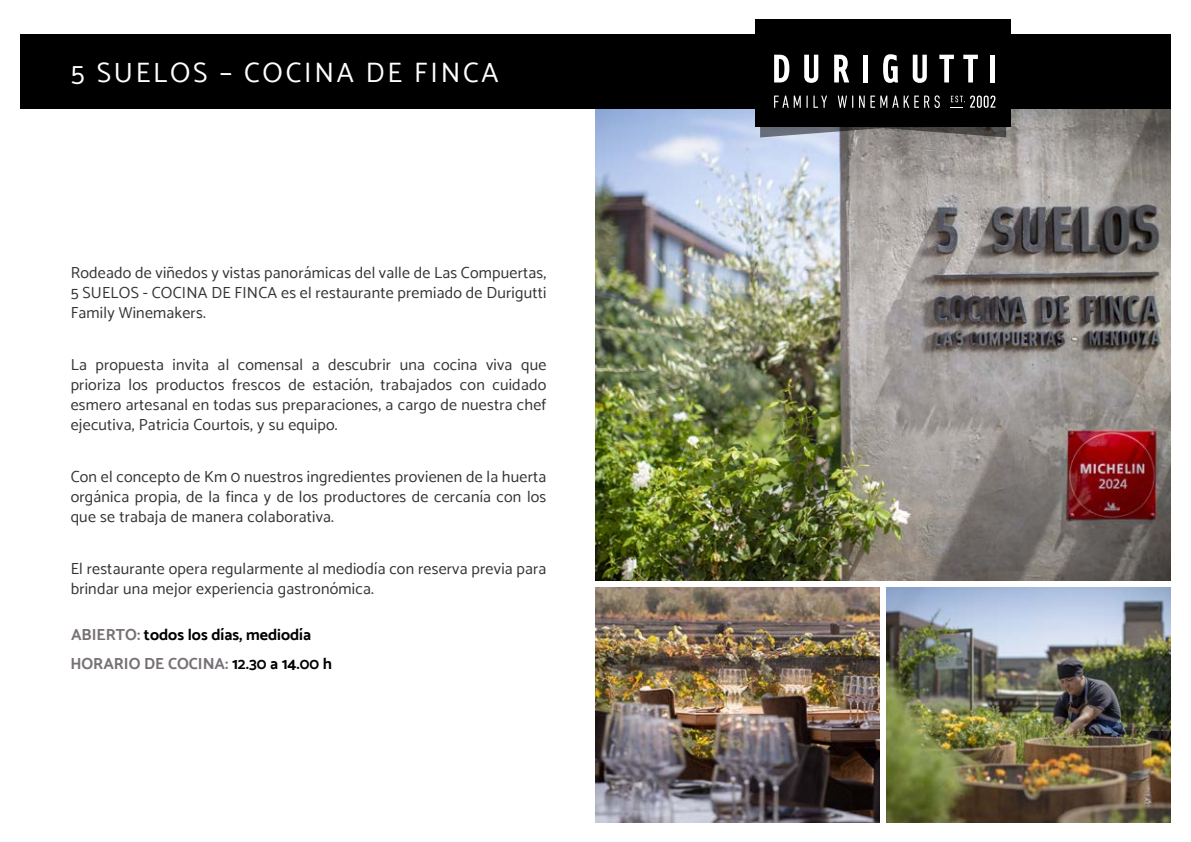
<style>
.page{position:relative;width:1191px;height:842px;background:#fff}
.page>*{position:absolute;margin:0;border:0;box-sizing:border-box;transform-origin:0 0}
.t1{font:28px "Catamaran";letter-spacing:.1em;color:#fff}
.t2{font:16px/20px "Catamaran";letter-spacing:.015em;color:#333;text-align:justify}
.t3{font:700 16px "Catamaran";color:#000}
.t4{font:700 16px "Catamaran";color:#777176}
.s1{color:#777176}
.s2{color:#000}
</style>
<div class="page">
<img style="left:595px;top:109px;width:575px;height:471px">
<img style="left:886px;top:588px;width:284px;height:234px">
<div style="left:20px;top:34px;width:1151px;height:75px;background:#000"></div>
<svg style="left:760px;top:127px;width:246px;height:10px;background:#727175"></svg>
<div style="left:755px;top:20px;width:255px;height:107px;background:#000"></div>
<svg style="left:939px;top:55px;width:15px;height:27px"></svg>
<div style="left:990px;top:55px;width:5px;height:27px;background:#fff"></div>
<svg style="left:912px;top:55px;width:15px;height:28px"></svg>
<svg style="left:963px;top:55px;width:15px;height:27px"></svg>
<svg style="left:834px;top:55px;width:15px;height:27px"></svg>
<svg style="left:883px;top:54px;width:15px;height:29px"></svg>
<svg style="left:804px;top:55px;width:14px;height:28px"></svg>
<div style="left:863px;top:55px;width:5px;height:27px;background:#fff"></div>
<svg style="left:774px;top:55px;width:15px;height:27px"></svg>
<svg style="left:774px;top:96px;width:26px;height:12px"></svg>
<svg style="left:806px;top:96px;width:1px;height:12px"></svg>
<svg style="left:813px;top:96px;width:14px;height:12px"></svg>
<svg style="left:837px;top:96px;width:16px;height:12px"></svg>
<svg style="left:859px;top:96px;width:5px;height:12px"></svg>
<svg style="left:870px;top:95px;width:69px;height:13px"></svg>
<svg style="left:951px;top:96px;width:44px;height:12px"></svg>
<img style="left:595px;top:588px;width:284px;height:234px">
<h1 class="t1" style="left:71px;top:56px;width:429px">5 SUELOS – COCINA DE FINCA</h1>
<p class="t2" style="left:71px;top:263px;width:477px">Rodeado de viñedos y vistas panorámicas del valle de Las Compuertas, 5 SUELOS - COCINA DE FINCA es el restaurante premiado de Durigutti Family Winemakers.</p>
<p class="t2" style="left:71px;top:355px;width:477px">La propuesta invita al comensal a descubrir una cocina viva que prioriza los productos frescos de estación, trabajados con cuidado esmero artesanal en todas sus preparaciones, a cargo de nuestra chef ejecutiva, Patricia Courtois, y su equipo.</p>
<p class="t2" style="left:71px;top:467px;width:477px">Con el concepto de Km 0 nuestros ingredientes provienen de la huerta orgánica propia, de la finca y de los productores de cercanía con los que se trabaja de manera colaborativa.</p>
<p class="t2" style="left:71px;top:559px;width:477px">El restaurante opera regularmente al mediodía con reserva previa para brindar una mejor experiencia gastronómica.</p>
<p class="t3" style="left:71px;top:625px;width:242px"><span class="s1">ABIERTO:</span> todos los días, mediodía</p>
<p class="t4" style="left:70px;top:653px;width:263px">HORARIO DE COCINA: <span class="s2">12.30 a 14.00 h</span></p>
</div>
